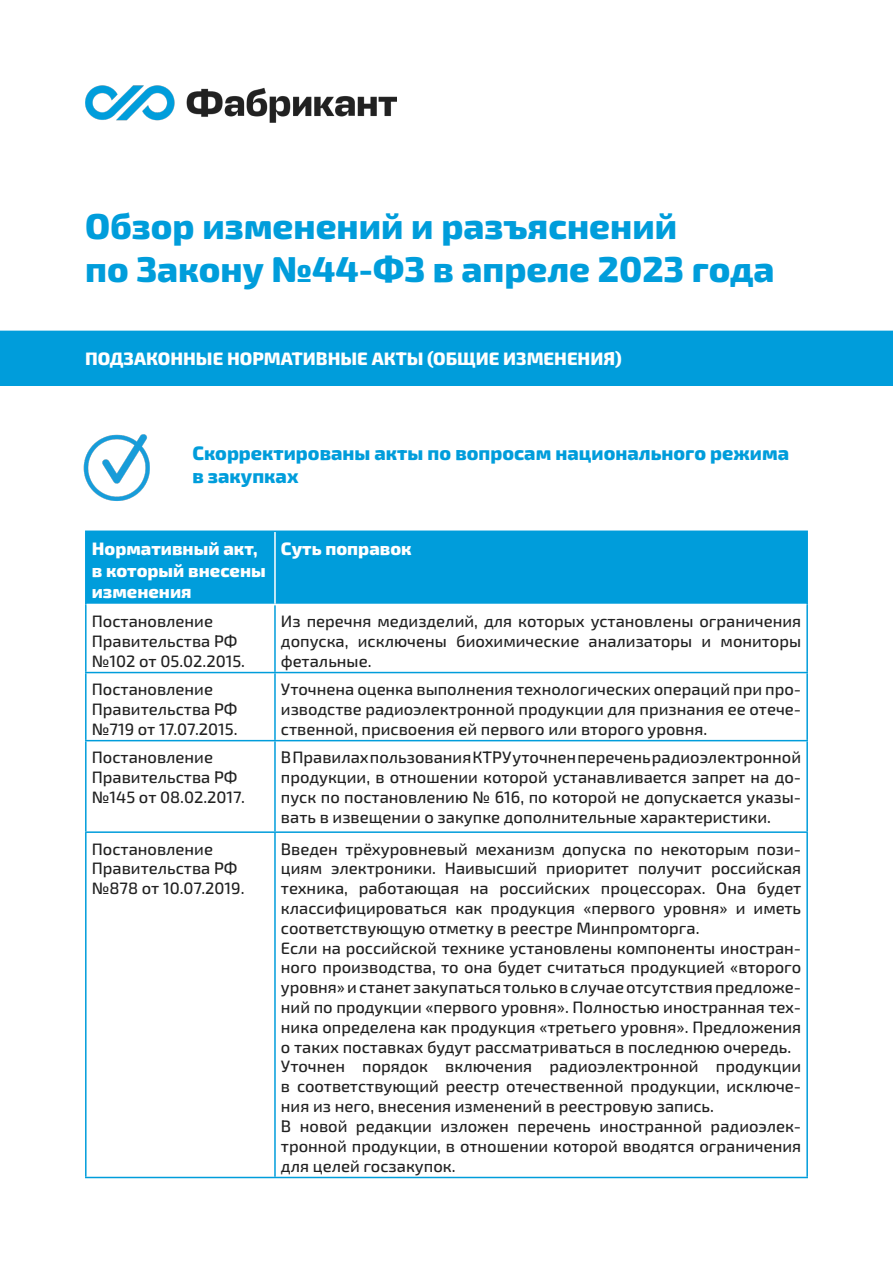
<style>
.page{position:relative;width:893px;height:1263px;background:#fff}
.page>*{position:absolute;margin:0;border:0;box-sizing:border-box;transform-origin:0 0}
.Заголовок_1{font:800 36px "Exo 2";color:#009ddb}
.Заголовок_3{font:800 19.5px "Exo 2";color:#009ddb}
.основной_текст{font:800 18px/21.6px "Exo 2";color:#fff}
.Заголовок_2{font:800 18px "Exo 2";color:#fff}
.основной_текст-2{font:500 16.5px/19.8px "Exo 2";color:#212121;text-align:justify}
</style>
<div class="page">
<img style="left:83px;top:434px;width:67px;height:67px">
<div style="left:0;top:331px;width:893px;height:55px;background:#009ddb"></div>
<img style="left:85px;top:85px;width:312px;height:37px">
<div style="left:87px;top:532px;width:719px;height:72px;background:#009ddb"></div>
<hr style="left:85px;top:672px;width:190px;height:1px;background:#009ddb">
<hr style="left:275px;top:672px;width:533px;height:1px;background:#009ddb">
<hr style="left:85px;top:740px;width:190px;height:1px;background:#009ddb">
<hr style="left:275px;top:740px;width:533px;height:1px;background:#009ddb">
<hr style="left:85px;top:831px;width:190px;height:2px;background:#009ddb">
<hr style="left:275px;top:831px;width:533px;height:2px;background:#009ddb">
<hr style="left:85px;top:1177px;width:190px;height:1px;background:#009ddb">
<hr style="left:275px;top:1177px;width:533px;height:1px;background:#009ddb">
<hr style="left:85px;top:604px;width:2px;height:68px;background:#009ddb">
<hr style="left:274px;top:605px;width:2px;height:67px;background:#009ddb">
<hr style="left:806px;top:604px;width:2px;height:68px;background:#009ddb">
<hr style="left:85px;top:673px;width:2px;height:67px;background:#009ddb">
<hr style="left:274px;top:673px;width:2px;height:67px;background:#009ddb">
<hr style="left:806px;top:673px;width:2px;height:67px;background:#009ddb">
<hr style="left:85px;top:741px;width:2px;height:90px;background:#009ddb">
<hr style="left:274px;top:741px;width:2px;height:90px;background:#009ddb">
<hr style="left:806px;top:741px;width:2px;height:90px;background:#009ddb">
<hr style="left:85px;top:833px;width:2px;height:344px;background:#009ddb">
<hr style="left:274px;top:833px;width:2px;height:344px;background:#009ddb">
<hr style="left:806px;top:833px;width:2px;height:344px;background:#009ddb">
<hr style="left:85px;top:530px;width:190px;height:2px;background:#009ddb">
<hr style="left:85px;top:532px;width:2px;height:72px;background:#009ddb">
<hr style="left:275px;top:530px;width:533px;height:2px;background:#009ddb">
<hr style="left:806px;top:532px;width:2px;height:72px;background:#009ddb">
<hr style="left:274px;top:532px;width:2px;height:72px;background:#fff">
<p class="Заголовок_1" style="left:85px;top:201px;width:594px">Обзор изменений и разъяснений</p>
<p class="Заголовок_1" style="left:85px;top:244px;width:691px">по Закону №44-ФЗ в апреле 2023 года</p>
<p class="Заголовок_2" style="left:85px;top:346px;width:538px">ПОДЗАКОННЫЕ НОРМАТИВНЫЕ АКТЫ (ОБЩИЕ ИЗМЕНЕНИЯ)</p>
<p class="Заголовок_3" style="left:192px;top:439px;width:598px">Скорректированы акты по вопросам национального режима</p>
<p class="Заголовок_3" style="left:192px;top:463px;width:108px">в закупках</p>
<p class="основной_текст" style="left:92px;top:537px;width:176px">Нормативный акт, в который внесены изменения</p>
<p class="основной_текст" style="left:281px;top:537px;width:132px">Суть поправок</p>
<p class="основной_текст-2" style="left:92px;top:611px;width:123px">Постановление</p>
<p class="основной_текст-2" style="left:92px;top:630px;width:147px">Правительства РФ</p>
<p class="основной_текст-2" style="left:92px;top:650px;width:155px">№102 от 05.02.2015.</p>
<p class="основной_текст-2" style="left:281px;top:611px;width:522px">Из перечня медизделий, для которых установлены ограничения допуска, исключены биохимические анализаторы и мониторы фетальные.</p>
<p class="основной_текст-2" style="left:92px;top:679px;width:123px">Постановление</p>
<p class="основной_текст-2" style="left:92px;top:698px;width:147px">Правительства РФ №719 от 17.07.2015.</p>
<p class="основной_текст-2" style="left:92px;top:747px;width:123px">Постановление</p>
<p class="основной_текст-2" style="left:92px;top:767px;width:147px">Правительства РФ</p>
<p class="основной_текст-2" style="left:92px;top:786px;width:155px">№145 от 08.02.2017.</p>
<p class="основной_текст-2" style="left:92px;top:838px;width:123px">Постановление</p>
<p class="основной_текст-2" style="left:92px;top:858px;width:154px">Правительства РФ №878 от 10.07.2019.</p>
<p class="основной_текст-2" style="left:281px;top:679px;width:522px">Уточнена оценка выполнения технологических операций при про&shy;изводстве радиоэлектронной продукции для признания ее отече&shy;ственной, присвоения ей первого или второго уровня.</p>
<p class="основной_текст-2" style="left:281px;top:747px;width:522px">В Правилах пользования КТРУ уточнен перечень радиоэлектронной продукции, в отношении которой устанавливается запрет на до&shy;пуск по постановлению № 616, по которой не допускается указы&shy;вать в извещении о закупке дополнительные характеристики.</p>
<p class="основной_текст-2" style="left:281px;top:838px;width:522px">Введен трёхуровневый механизм допуска по некоторым пози&shy;циям электроники. Наивысший приоритет получит российская техника, работающая на российских процессорах. Она будет классифицироваться как продукция «первого уровня» и иметь соответствующую отметку в реестре Минпромторга.</p>
<p class="основной_текст-2" style="left:281px;top:937px;width:522px">Если на российской технике установлены компоненты иностран&shy;ного производства, то она будет считаться продукцией «второго уровня» и станет закупаться только в случае отсутствия предложе&shy;ний по продукции «первого уровня». Полностью иностранная тех&shy;ника определена как продукция «третьего уровня». Предложения о таких поставках будут рассматриваться в последнюю очередь.</p>
<p class="основной_текст-2" style="left:281px;top:1056px;width:522px">Уточнен порядок включения радиоэлектронной продукции в соответствующий реестр отечественной продукции, исключе&shy;ния из него, внесения изменений в реестровую запись.</p>
<p class="основной_текст-2" style="left:281px;top:1115px;width:522px">В новой редакции изложен перечень иностранной радиоэлек&shy;тронной продукции, в отношении которой вводятся ограничения для целей госзакупок.</p>
</div>
